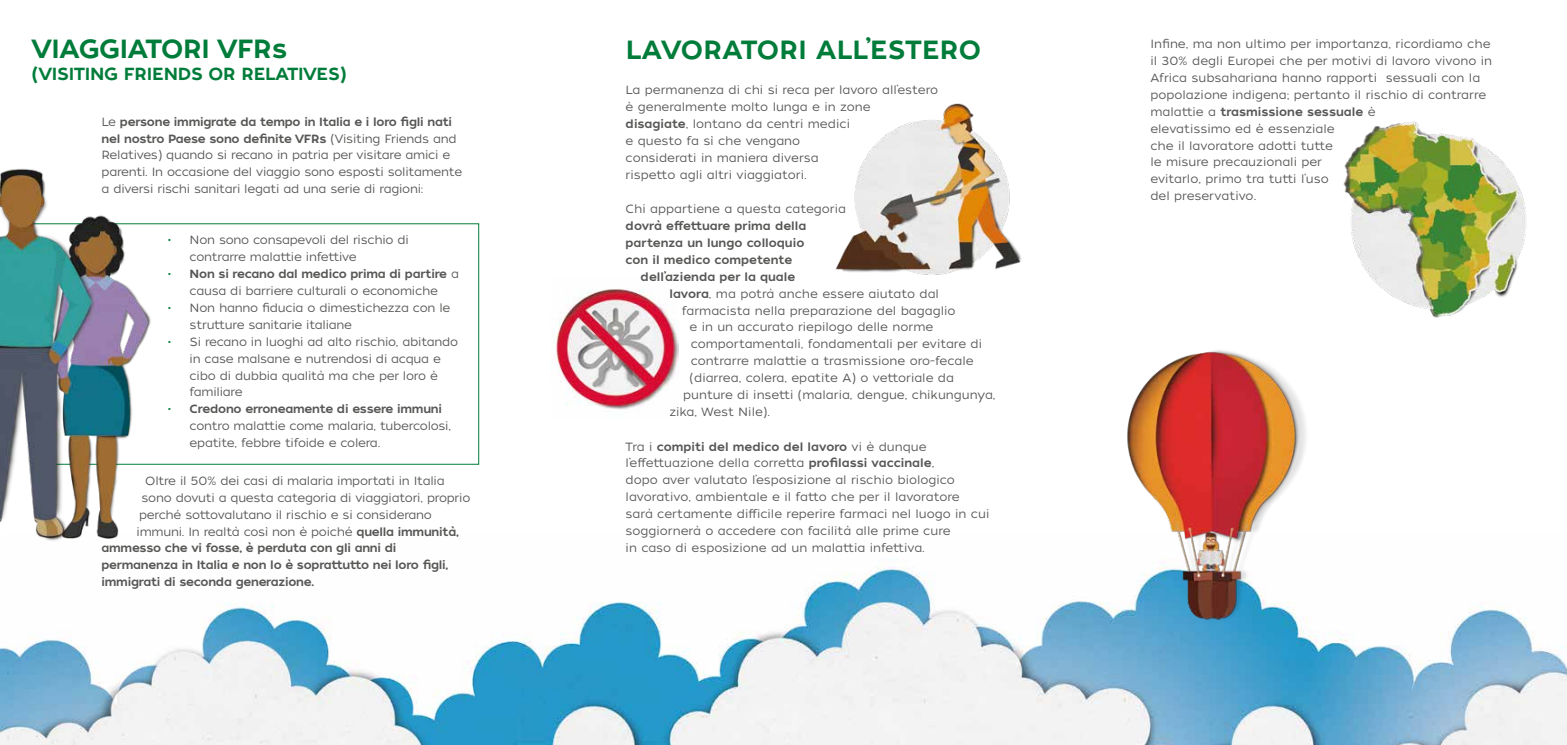
<style>
.page{position:relative;width:1567px;height:745px;background:#fff}
.page>*{position:absolute;margin:0;border:0;box-sizing:border-box;transform-origin:0 0}
.t1{font:26.25px "Tide Sans 500 Dudette";letter-spacing:.01em;color:#007c3a}
.t2{font:26.25px "Tide Sans 500 Dudette";letter-spacing:-.01em;color:#007c3a}
.t3{font:17.5px "Tide Sans 500 Dudette";letter-spacing:-.01em;color:#007c3a}
.t4{font:11.88px/16.9px "Tide Sans 300 Lil Kahuna";letter-spacing:-.01em;color:#575756}
.t5{font:11.88px/16.9px "Tide Sans 500 Dudette";letter-spacing:-.02em;color:#575756}
.t6{font:11.88px/16.9px "Tide Sans 500 Dudette";color:#575756}
.s1{font-family:"Tide Sans 300 Lil Kahuna"}
.s2{font-family:"Tide Sans 500 Dudette";color:#007c3a}
.s3{color:#007c3a}
.s4{font-family:"Tide Sans 500 Dudette"}
</style>
<div class="page">
<img style="left:0;top:559px;width:1566px;height:185px">
<img style="left:555px;top:289px;width:123px;height:121px">
<img style="left:1095px;top:350px;width:214px;height:281px">
<img style="left:835px;top:103px;width:186px;height:172px">
<img style="left:1343px;top:121px;width:184px;height:197px">
<svg style="left:154px;top:223px;width:325px;height:242px"></svg>
<img style="left:0;top:169px;width:154px;height:372px">
<h1 class="t2" style="left:32px;top:32px;width:257px">VIAGGIATORI VFRs</h1>
<h2 class="t3" style="left:32px;top:63px;width:316px">(VISITING FRIENDS OR RELATIVES)</h2>
<p class="t5" style="left:101px;top:113px;width:357px"><span class="s1">Le</span> persone immigrate da tempo in Italia e i loro figli nati nel nostro Paese sono definite VFRs <span class="s1">(Visiting Friends and</span></p>
<p class="t4" style="left:101px;top:147px;width:362px">Relatives) quando si recano in patria per visitare amici e parenti. In occasione del viaggio sono esposti solitamente a diversi rischi sanitari legati ad una serie di ragioni:</p>
<p class="t4" style="left:190px;top:232px;width:221px;text-indent:-23px"><span class="s2">•</span> Non sono consapevoli del rischio di contrarre malattie infettive</p>
<p class="t5" style="left:167px;top:266px;width:293px"><span class="s3">•</span> Non si recano dal medico prima di partire <span class="s1">a</span></p>
<p class="t4" style="left:190px;top:282px;width:250px">causa di barriere culturali o economiche</p>
<p class="t4" style="left:190px;top:299px;width:262px;text-indent:-23px"><span class="s2">•</span> Non hanno fiducia o dimestichezza con le strutture sanitarie italiane</p>
<p class="t4" style="left:190px;top:333px;width:270px;text-indent:-23px"><span class="s2">•</span> Si recano in luoghi ad alto rischio, abitando in case malsane e nutrendosi di acqua e cibo di dubbia qualità ma che per loro è familiare</p>
<p class="t5" style="left:167px;top:401px;width:276px"><span class="s3">•</span> Credono erroneamente di essere immuni</p>
<p class="t4" style="left:190px;top:417px;width:263px">contro malattie come malaria, tubercolosi, epatite, febbre tifoide e colera.</p>
<p class="t4" style="left:145px;top:472px;width:301px">Oltre il 50% dei casi di malaria importati in Italia</p>
<p class="t4" style="left:141px;top:489px;width:330px">sono dovuti a questa categoria di viaggiatori, proprio</p>
<p class="t4" style="left:139px;top:506px;width:294px">perché sottovalutano il rischio e si considerano</p>
<p class="t4" style="left:136px;top:523px;width:324px">immuni. In realtà così non è poiché <span class="s4">quella immunità,</span></p>
<p class="t5" style="left:101px;top:540px;width:348px">ammesso che vi fosse, è perduta con gli anni di permanenza in Italia e non lo è soprattutto nei loro figli, immigrati di seconda generazione.</p>
<h1 class="t1" style="left:625px;top:33px;width:357px">LAVORATORI ALL’ESTERO</h1>
<p class="t4" style="left:625px;top:82px;width:314px">La permanenza di chi si reca per lavoro all’estero è generalmente molto lunga e in zone<br><span class="s4">disagiate</span>, lontano da centri medici<br>e questo fa sì che vengano<br>considerati in maniera diversa<br>rispetto agli altri viaggiatori.</p>
<p class="t4" style="left:625px;top:201px;width:222px">Chi appartiene a questa categoria</p>
<p class="t6" style="left:625px;top:218px;width:182px">dovrà effettuare prima della partenza un lungo colloquio con il medico competente</p>
<p class="t6" style="left:640px;top:268px;width:156px">dell’azienda per la quale</p>
<p class="t4" style="left:669px;top:285px;width:271px"><span class="s4">lavora</span>, ma potrà anche essere aiutato dal</p>
<p class="t4" style="left:682px;top:302px;width:275px">farmacista nella preparazione del bagaglio</p>
<p class="t4" style="left:689px;top:319px;width:245px">e in un accurato riepilogo delle norme</p>
<p class="t4" style="left:690px;top:336px;width:293px">comportamentali, fondamentali per evitare di</p>
<p class="t4" style="left:690px;top:352px;width:284px">contrarre malattie a trasmissione oro-fecale</p>
<p class="t4" style="left:689px;top:369px;width:266px">(diarrea, colera, epatite A) o vettoriale da</p>
<p class="t4" style="left:683px;top:386px;width:314px">punture di insetti (malaria, dengue, chikungunya,</p>
<p class="t4" style="left:669px;top:403px;width:102px">zika, West Nile).</p>
<p class="t6" style="left:625px;top:438px;width:302px"><span class="s1">Tra i</span> compiti del medico del lavoro <span class="s1">vi è dunque</span></p>
<p class="t4" style="left:625px;top:454px;width:365px">l’effettuazione della corretta <span class="s4">profilassi vaccinale</span>,<br>dopo aver valutato l’esposizione al rischio biologico lavorativo, ambientale e il fatto che per il lavoratore sarà certamente difficile reperire farmaci nel luogo in cui soggiornerà o accedere con facilità alle prime cure<br>in caso di esposizione ad un malattia infettiva.</p>
<p class="t4" style="left:1150px;top:36px;width:343px">Infine, ma non ultimo per importanza, ricordiamo che il 30% degli Europei che per motivi di lavoro vivono in Africa subsahariana hanno rapporti sessuali con la popolazione indigena; pertanto il rischio di contrarre</p>
<p class="t6" style="left:1150px;top:103px;width:227px"><span class="s1">malattie a</span> trasmissione sessuale <span class="s1">è</span></p>
<p class="t4" style="left:1150px;top:120px;width:186px">elevatissimo ed è essenziale che il lavoratore adotti tutte le misure precauzionali per evitarlo, primo tra tutti l’uso del preservativo.</p>
</div>
